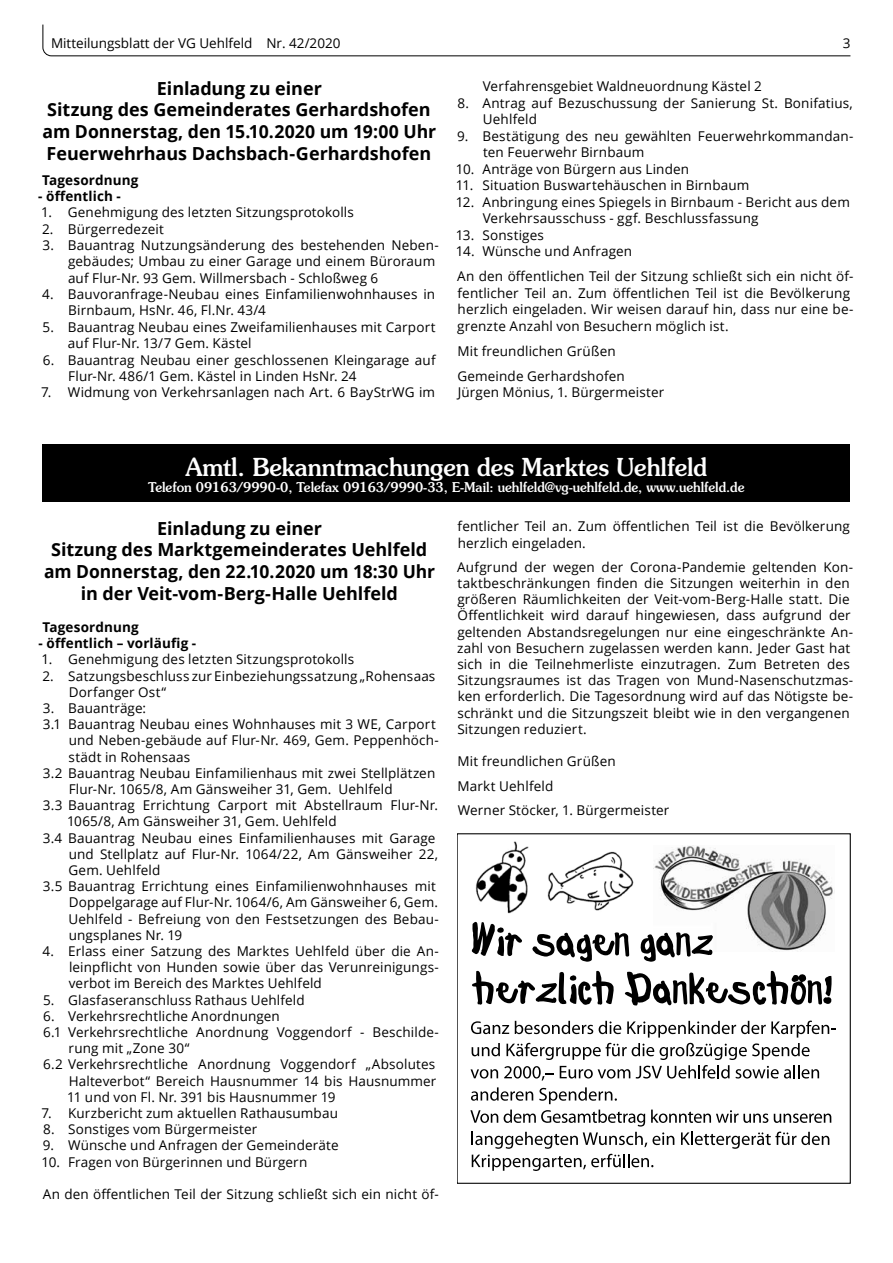
<style>
.page{position:relative;width:893px;height:1263px;background:#fff}
.page>*{position:absolute;margin:0;border:0;box-sizing:border-box;transform-origin:0 0}
.t1{font:500 24.75px "Souvenir";color:#fff;scale:.95 1}
.t2{font:700 18px/21.8px "Open Sans";letter-spacing:-.005em;color:#000;text-align:center}
.t3{font:13.5px/16.2px "Open Sans";letter-spacing:.01em;color:#000}
.t4{font:500 13.5px "Souvenir";color:#fff;scale:.95 1}
.t5{font:700 13.5px "Open Sans";letter-spacing:.01em;color:#000}
</style>
<div class="page">
<svg style="left:42px;top:24px;width:809px;height:33px"></svg>
<div style="left:42px;top:444px;width:808px;height:58px;background:#000"></div>
<img style="left:654px;top:846px;width:179px;height:105px">
<img style="left:547px;top:851px;width:87px;height:60px">
<img style="left:475px;top:841px;width:54px;height:73px">
<svg style="left:471px;top:921px;width:51px;height:35px"></svg>
<svg style="left:532px;top:932px;width:97px;height:30px"></svg>
<svg style="left:640px;top:932px;width:73px;height:30px"></svg>
<svg style="left:472px;top:970px;width:142px;height:35px"></svg>
<svg style="left:624px;top:970px;width:208px;height:36px"></svg>
<svg style="left:471px;top:1021px;width:38px;height:13px"></svg>
<svg style="left:515px;top:1021px;width:78px;height:13px"></svg>
<svg style="left:599px;top:1021px;width:22px;height:13px"></svg>
<svg style="left:627px;top:1020px;width:209px;height:17px"></svg>
<svg style="left:471px;top:1043px;width:348px;height:37px"></svg>
<svg style="left:470px;top:1087px;width:175px;height:39px"></svg>
<svg style="left:651px;top:1109px;width:117px;height:14px"></svg>
<svg style="left:774px;top:1113px;width:57px;height:10px"></svg>
<svg style="left:681px;top:1131px;width:148px;height:18px"></svg>
<svg style="left:472px;top:1132px;width:202px;height:39px"></svg>
<p class="t3" style="left:51px;top:34px;width:291px">Mitteilungsblatt der VG Uehlfeld Nr. 42/2020</p>
<p class="t3" style="left:843px;top:34px;width:9px">3</p>
<h2 class="t2" style="left:43px;top:77px;width:395px">Einladung zu einer<br>Sitzung des Gemeinderates Gerhardshofen am Donnerstag, den 15.10.2020 um 19:00 Uhr Feuerwehrhaus Dachsbach-Gerhardshofen</h2>
<p class="t5" style="left:42px;top:170px;width:98px">Tagesordnung</p>
<p class="t5" style="left:38px;top:186px;width:84px">- öffentlich -</p>
<p class="t3" style="left:41px;top:204px;width:314px">1. Genehmigung des letzten Sitzungsprotokolls</p>
<p class="t3" style="left:42px;top:220px;width:123px">2. Bürgerredezeit</p>
<p class="t3" style="left:68px;top:237px;width:372px;text-indent:-26px">3. Bauantrag Nutzungsänderung des bestehenden Neben&shy;gebäudes; Umbau zu einer Garage und einem Büroraum auf Flur-Nr. 93 Gem. Willmersbach - Schloßweg 6</p>
<p class="t3" style="left:68px;top:286px;width:368px;text-indent:-26px">4. Bauvoranfrage-Neubau eines Einfamilienwohnhauses in<br>Birnbaum, HsNr. 46, Fl.Nr. 43/4</p>
<p class="t3" style="left:68px;top:318px;width:369px;text-indent:-25px">5. Bauantrag Neubau eines Zweifamilienhauses mit Carport auf Flur-Nr. 13/7 Gem. Kästel</p>
<p class="t3" style="left:68px;top:351px;width:369px;text-indent:-26px">6. Bauantrag Neubau einer geschlossenen Kleingarage auf<br>Flur-Nr. 486/1 Gem. Kästel in Linden HsNr. 24</p>
<p class="t3" style="left:41px;top:384px;width:396px">7. Widmung von Verkehrsanlagen nach Art. 6 BayStrWG im</p>
<p class="t3" style="left:483px;top:78px;width:281px">Verfahrensgebiet Waldneuordnung Kästel 2</p>
<p class="t3" style="left:483px;top:94px;width:371px;text-indent:-25px">8. Antrag auf Bezuschussung der Sanierung St. Bonifatius,<br>Uehlfeld</p>
<p class="t3" style="left:483px;top:127px;width:372px;text-indent:-26px">9. Bestätigung des neu gewählten Feuerwehrkommandan&shy;ten Feuerwehr Birnbaum</p>
<p class="t3" style="left:456px;top:160px;width:235px">10. Anträge von Bürgern aus Linden</p>
<p class="t3" style="left:456px;top:177px;width:295px">11. Situation Buswartehäuschen in Birnbaum</p>
<p class="t3" style="left:483px;top:193px;width:369px;text-indent:-27px">12. Anbringung eines Spiegels in Birnbaum - Bericht aus dem<br>Verkehrsausschuss - ggf. Beschlussfassung</p>
<p class="t3" style="left:456px;top:226px;width:90px">13. Sonstiges</p>
<p class="t3" style="left:456px;top:239px;width:399px;line-height:24.9px">14. Wünsche und Anfragen<br>An den öffentlichen Teil der Sitzung schließt sich ein nicht öf-</p>
<p class="t3" style="left:457px;top:284px;width:398px">fentlicher Teil an. Zum öffentlichen Teil ist die Bevölkerung herzlich eingeladen. Wir weisen darauf hin, dass nur eine be&shy;grenzte Anzahl von Besuchern möglich ist.</p>
<p class="t3" style="left:457px;top:338px;width:169px;line-height:24.9px">Mit freundlichen Grüßen<br>Gemeinde Gerhardshofen</p>
<p class="t3" style="left:458px;top:384px;width:208px">Jürgen Mönius, 1. Bürgermeister</p>
<h1 class="t1" style="left:185px;top:452px;width:551px">Amtl. Bekanntmachungen des Marktes Uehlfeld</h1>
<p class="t4" style="left:148px;top:479px;width:629px">Telefon 09163/9990-0, Telefax 09163/9990-33, E-Mail: uehlfeld@vg-uehlfeld.de, www.uehlfeld.de</p>
<h2 class="t2" style="left:44px;top:517px;width:392px">Einladung zu einer<br>Sitzung des Marktgemeinderates Uehlfeld am Donnerstag, den 22.10.2020 um 18:30 Uhr in der Veit-vom-Berg-Halle Uehlfeld</h2>
<p class="t5" style="left:43px;top:618px;width:98px">Tagesordnung</p>
<p class="t5" style="left:39px;top:634px;width:159px">- öffentlich – vorläufig -</p>
<p class="t3" style="left:42px;top:651px;width:314px">1. Genehmigung des letzten Sitzungsprotokolls</p>
<p class="t3" style="left:69px;top:667px;width:368px;text-indent:-26px">2. Satzungsbeschluss zur Einbeziehungssatzung „Rohensaas<br>Dorfanger Ost“</p>
<p class="t3" style="left:43px;top:700px;width:105px">3. Bauanträge:</p>
<p class="t3" style="left:43px;top:716px;width:394px">3.1 Bauantrag Neubau eines Wohnhauses mit 3 WE, Carport</p>
<p class="t3" style="left:69px;top:732px;width:372px">und Neben-gebäude auf Flur-Nr. 469, Gem. Peppenhöch-</p>
<p class="t3" style="left:68px;top:748px;width:123px">städt in Rohensaas</p>
<p class="t3" style="left:43px;top:764px;width:394px">3.2 Bauantrag Neubau Einfamilienhaus mit zwei Stellplätzen</p>
<p class="t3" style="left:69px;top:781px;width:325px">Flur-Nr. 1065/8, Am Gänsweiher 31, Gem. Uehlfeld</p>
<p class="t3" style="left:43px;top:797px;width:397px">3.3 Bauantrag Errichtung Carport mit Abstellraum Flur-Nr.</p>
<p class="t3" style="left:67px;top:813px;width:271px">1065/8, Am Gänsweiher 31, Gem. Uehlfeld</p>
<p class="t3" style="left:43px;top:829px;width:394px">3.4 Bauantrag Neubau eines Einfamilienhauses mit Garage</p>
<p class="t3" style="left:69px;top:845px;width:371px">und Stellplatz auf Flur-Nr. 1064/22, Am Gänsweiher 22,</p>
<p class="t3" style="left:69px;top:862px;width:93px">Gem. Uehlfeld</p>
<p class="t3" style="left:43px;top:878px;width:394px">3.5 Bauantrag Errichtung eines Einfamilienwohnhauses mit</p>
<p class="t3" style="left:69px;top:894px;width:371px">Doppelgarage auf Flur-Nr. 1064/6, Am Gänsweiher 6, Gem.</p>
<p class="t3" style="left:69px;top:910px;width:372px">Uehlfeld - Befreiung von den Festsetzungen des Bebau-</p>
<p class="t3" style="left:69px;top:926px;width:115px">ungsplanes Nr. 19</p>
<p class="t3" style="left:69px;top:943px;width:372px;text-align:justify;text-indent:-26px">4. Erlass einer Satzung des Marktes Uehlfeld über die An&shy;leinpflicht von Hunden sowie über das Verunreinigungs&shy;verbot im Bereich des Marktes Uehlfeld</p>
<p class="t3" style="left:43px;top:991px;width:263px">5. Glasfaseranschluss Rathaus Uehlfeld</p>
<p class="t3" style="left:43px;top:1007px;width:238px">6. Verkehrsrechtliche Anordnungen</p>
<p class="t3" style="left:43px;top:1024px;width:397px">6.1 Verkehrsrechtliche Anordnung Voggendorf - Beschilde-</p>
<p class="t3" style="left:69px;top:1040px;width:122px">rung mit „Zone 30“</p>
<p class="t3" style="left:43px;top:1056px;width:394px">6.2 Verkehrsrechtliche Anordnung Voggendorf „Absolutes</p>
<p class="t3" style="left:69px;top:1072px;width:369px">Halteverbot“ Bereich Hausnummer 14 bis Hausnummer</p>
<p class="t3" style="left:67px;top:1088px;width:270px">11 und von Fl. Nr. 391 bis Hausnummer 19</p>
<p class="t3" style="left:41px;top:1105px;width:298px">7. Kurzbericht zum aktuellen Rathausumbau</p>
<p class="t3" style="left:43px;top:1121px;width:216px">8. Sonstiges vom Bürgermeister</p>
<p class="t3" style="left:43px;top:1137px;width:297px">9. Wünsche und Anfragen der Gemeinderäte</p>
<p class="t3" style="left:42px;top:1153px;width:267px">10. Fragen von Bürgerinnen und Bürgern</p>
<p class="t3" style="left:43px;top:1186px;width:398px">An den öffentlichen Teil der Sitzung schließt sich ein nicht öf-</p>
<p class="t3" style="left:458px;top:518px;width:394px">fentlicher Teil an. Zum öffentlichen Teil ist die Bevölkerung herzlich eingeladen.</p>
<p class="t3" style="left:457px;top:558px;width:398px">Aufgrund der wegen der Corona-Pandemie geltenden Kon&shy;taktbeschränkungen finden die Sitzungen weiterhin in den größeren Räumlichkeiten der Veit-vom-Berg-Halle statt. Die Öffentlichkeit wird darauf hingewiesen, dass aufgrund der geltenden Abstandsregelungen nur eine eingeschränkte An&shy;zahl von Besuchern zugelassen werden kann. Jeder Gast hat sich in die Teilnehmerliste einzutragen. Zum Betreten des Sitzungsraumes ist das Tragen von Mund-Nasenschutzmas&shy;ken erforderlich. Die Tagesordnung wird auf das Nötigste be&shy;schränkt und die Sitzungszeit bleibt wie in den vergangenen Sitzungen reduziert.</p>
<p class="t3" style="left:458px;top:749px;width:213px;line-height:24.3px">Mit freundlichen Grüßen<br>Markt Uehlfeld<br>Werner Stöcker, 1. Bürgermeister</p>
</div>
